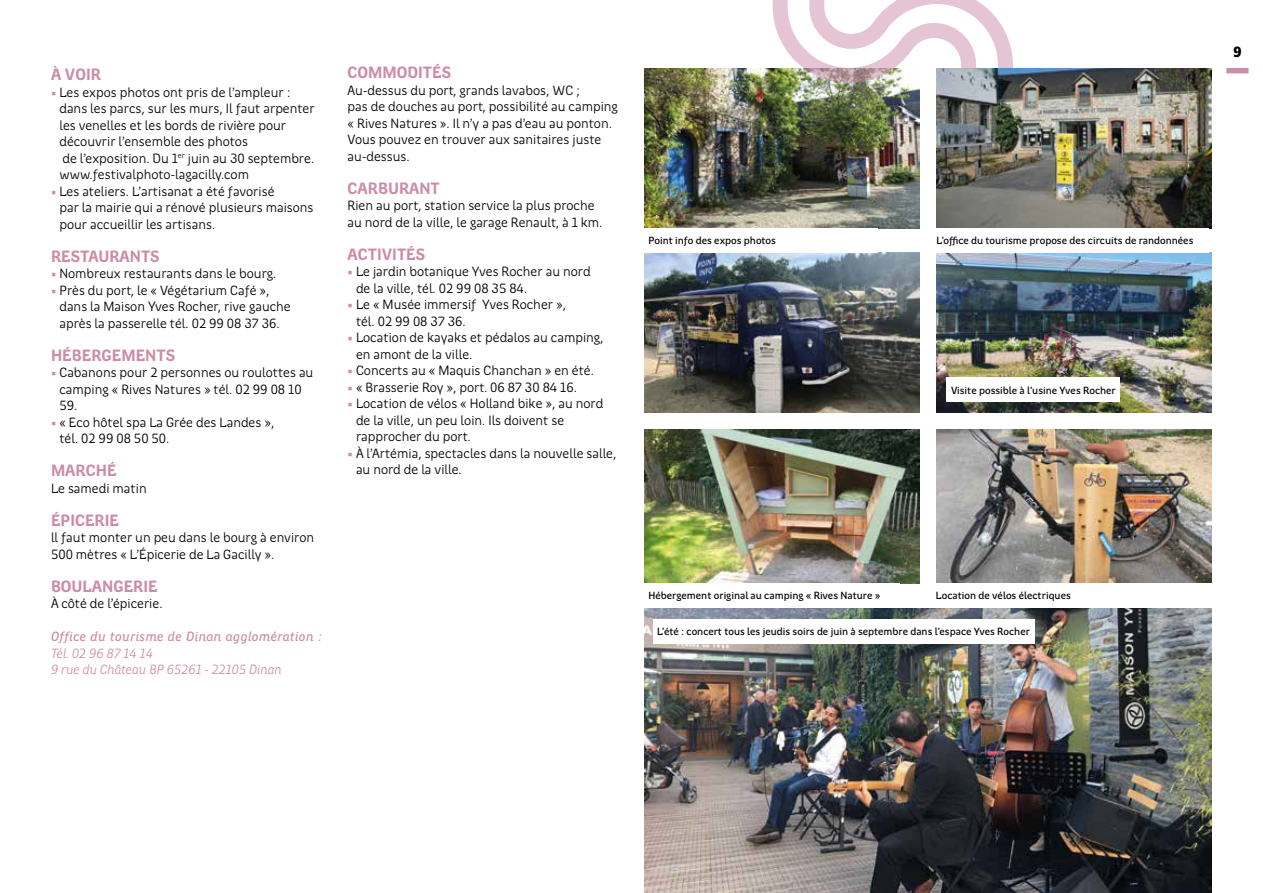
<style>
.page{position:relative;width:1263px;height:893px;background:#fff}
.page>*{position:absolute;margin:0;border:0;box-sizing:border-box;transform-origin:0 0}
.t1{font:700 16.5px "Region Bretagne New";color:#cc8ca8}
.t2{font:900 15px "Region Bretagne New";color:#000}
.t3{font:13.5px/16.5px "Region Bretagne New";color:#000}
.t4{font:italic 13.5px/16.5px "Region Bretagne New";color:#cc8ca8}
.t5{font:italic 500 13.5px "Region Bretagne New";letter-spacing:.02em;color:#cc8ca8}
.t6{font:500 10.5px "Region Bretagne New";color:#000}
.s1{font-weight:500;color:#cc8ca8}
</style>
<div class="page">
<img style="left:644px;top:253px;width:275px;height:159px">
<img style="left:644px;top:68px;width:275px;height:160px">
<img style="left:644px;top:429px;width:275px;height:155px">
<img style="left:936px;top:429px;width:276px;height:154px">
<img style="left:936px;top:253px;width:276px;height:159px">
<img style="left:936px;top:68px;width:276px;height:160px">
<img style="left:644px;top:608px;width:568px;height:285px">
<div style="left:1226px;top:68px;width:22px;height:5px;background:#cc8ca8"></div>
<div style="left:947px;top:378px;width:173px;height:24px;background:#fff"></div>
<div style="left:653px;top:619px;width:381px;height:24px;background:#fff"></div>
<svg style="left:771px;top:0;width:243px;height:84px"></svg>
<p class="t1" style="left:51px;top:66px;width:51px">À VOIR</p>
<p class="t3" style="left:59px;top:84px;width:257px;text-indent:-8px"><span class="s1">•</span> Les expos photos ont pris de l’ampleur : dans les parcs, sur les murs, Il faut arpenter les venelles et les bords de rivière pour découvrir l’ensemble des photos<br>de l’exposition. Du 1<sup>er</sup> juin au 30 septembre. www.festivalphoto-lagacilly.com</p>
<p class="t3" style="left:59px;top:183px;width:256px;text-indent:-8px"><span class="s1">•</span> Les ateliers. L’artisanat a été favorisé<br>par la mairie qui a rénové plusieurs maisons pour accueillir les artisans.</p>
<p class="t1" style="left:51px;top:247px;width:110px">RESTAURANTS</p>
<p class="t3" style="left:51px;top:266px;width:227px"><span class="s1">•</span> Nombreux restaurants dans le bourg.</p>
<p class="t3" style="left:59px;top:282px;width:233px;text-indent:-8px"><span class="s1">•</span> Près du port, le « Végétarium Café », dans la Maison Yves Rocher, rive gauche après la passerelle tél. 02 99 08 37 36.</p>
<p class="t1" style="left:51px;top:346px;width:126px">HÉBERGEMENTS</p>
<p class="t3" style="left:59px;top:365px;width:255px;text-indent:-8px"><span class="s1">•</span> Cabanons pour 2 personnes ou roulottes au camping « Rives Natures » tél. 02 99 08 10<br>59.</p>
<p class="t3" style="left:59px;top:414px;width:216px;text-indent:-8px"><span class="s1">•</span> « Eco hôtel spa La Grée des Landes », tél. 02 99 08 50 50.</p>
<p class="t1" style="left:51px;top:462px;width:67px">MARCHÉ</p>
<p class="t3" style="left:51px;top:480px;width:97px">Le samedi matin</p>
<p class="t1" style="left:51px;top:511px;width:70px">ÉPICERIE</p>
<p class="t3" style="left:51px;top:530px;width:265px">ll faut monter un peu dans le bourg à environ<br>500 mètres « L’Épicerie de La Gacilly ».</p>
<p class="t1" style="left:51px;top:577px;width:108px">BOULANGERIE</p>
<p class="t3" style="left:51px;top:596px;width:113px">À côté de l’épicerie.</p>
<p class="t5" style="left:51px;top:629px;width:273px">Office du tourisme de Dinan agglomération :</p>
<p class="t4" style="left:51px;top:645px;width:232px">Tél. 02 96 87 14 14<br>9 rue du Château BP 65261 - 22105 Dinan</p>
<p class="t1" style="left:348px;top:63px;width:105px">COMMODITÉS</p>
<p class="t3" style="left:348px;top:82px;width:272px">Au-dessus du port, grands lavabos, WC ;<br>pas de douches au port, possibilité au camping « Rives Natures ». Il n’y a pas d’eau au ponton.<br>Vous pouvez en trouver aux sanitaires juste au-dessus.</p>
<p class="t1" style="left:348px;top:179px;width:94px">CARBURANT</p>
<p class="t3" style="left:348px;top:198px;width:256px">Rien au port, station service la plus proche au nord de la ville, le garage Renault, à 1 km.</p>
<p class="t1" style="left:348px;top:245px;width:79px">ACTIVITÉS</p>
<p class="t3" style="left:356px;top:264px;width:236px;text-indent:-8px"><span class="s1">•</span> Le jardin botanique Yves Rocher au nord de la ville, tél. 02 99 08 35 84.</p>
<p class="t3" style="left:356px;top:297px;width:212px;text-indent:-8px"><span class="s1">•</span> Le « Musée immersif Yves Rocher », tél. 02 99 08 37 36.</p>
<p class="t3" style="left:356px;top:330px;width:249px;text-indent:-8px"><span class="s1">•</span> Location de kayaks et pédalos au camping, en amont de la ville.</p>
<p class="t3" style="left:348px;top:363px;width:248px"><span class="s1">•</span> Concerts au « Maquis Chanchan » en été.</p>
<p class="t3" style="left:348px;top:379px;width:231px"><span class="s1">•</span> « Brasserie Roy », port. 06 87 30 84 16.</p>
<p class="t3" style="left:356px;top:396px;width:249px;text-indent:-8px"><span class="s1">•</span> Location de vélos « Holland bike », au nord de la ville, un peu loin. Ils doivent se rapprocher du port.</p>
<p class="t3" style="left:356px;top:445px;width:262px;text-indent:-8px"><span class="s1">•</span> À l’Artémia, spectacles dans la nouvelle salle, au nord de la ville.</p>
<p class="t6" style="left:648px;top:235px;width:129px">Point info des expos photos</p>
<p class="t6" style="left:936px;top:235px;width:259px">L’office du tourisme propose des circuits de randonnées</p>
<p class="t6" style="left:951px;top:384px;width:166px">Visite possible à l’usine Yves Rocher</p>
<p class="t6" style="left:648px;top:590px;width:233px">Hébergement original au camping « Rives Nature »</p>
<p class="t6" style="left:936px;top:590px;width:136px">Location de vélos électriques</p>
<p class="t6" style="left:657px;top:625px;width:374px">L’été : concert tous les jeudis soirs de juin à septembre dans l’espace Yves Rocher</p>
<p class="t2" style="left:1233px;top:44px;width:10px">9</p>
</div>
